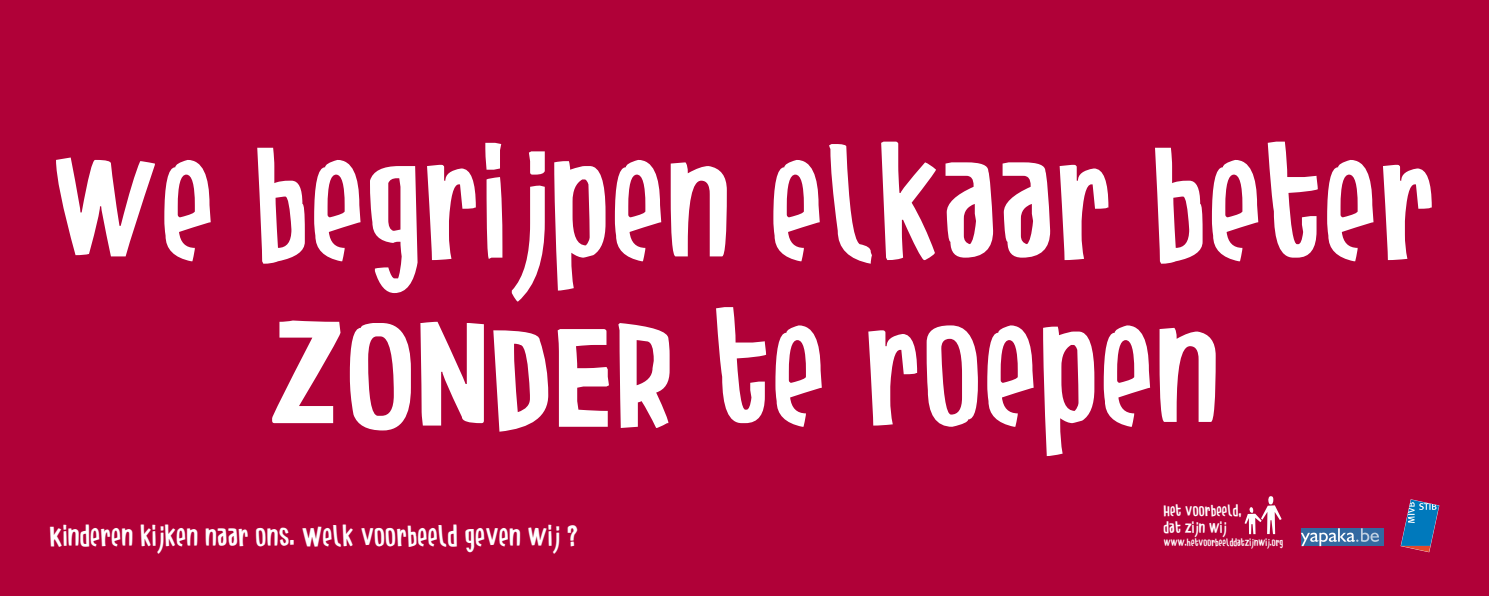
<style>
.page{position:relative;width:1489px;height:596px;background:#fff}
.page>*{position:absolute;margin:0;border:0;box-sizing:border-box;transform-origin:0 0}
.t1{font:137.76px/165.3px "Yapaka Exemple";color:#fff;text-align:center}
.t2{font:25.2px "Yapaka Exemple";color:#fff}
.t3{font:13.79px/16.5px "Yapaka Exemple";color:#fff}
.t4{font:9.03px "Yapaka Exemple";color:#fff}
</style>
<div class="page">
<div style="left:0;top:0;width:1488px;height:595px;background:#b00138"></div>
<svg style="left:1400px;top:499px;width:39px;height:53px"></svg>
<svg style="left:1244px;top:496px;width:37px;height:38px"></svg>
<div style="left:1300px;top:528px;width:83px;height:17px;background:#3369a1"></div>
<svg style="left:1300px;top:528px;width:78px;height:17px"></svg>
<h1 class="t1" style="left:52px;top:123px;width:1386px">WE BEGRIJPEN ELKAAR BETER<br>ZONDER TE ROEPEN</h1>
<p class="t2" style="left:50px;top:519px;width:530px">KINDEREN KIJKEN NAAR ONS. WELK VOORBEELD GEVEN WIJ ?</p>
<p class="t3" style="left:1163px;top:502px;width:79px">HET VOORBEELD,<br>DAT ZIJN WIJ</p>
<p class="t4" style="left:1163px;top:536px;width:121px">WWW.HETVOORBEELDDATZIJNWIJ.ORG</p>
</div>
